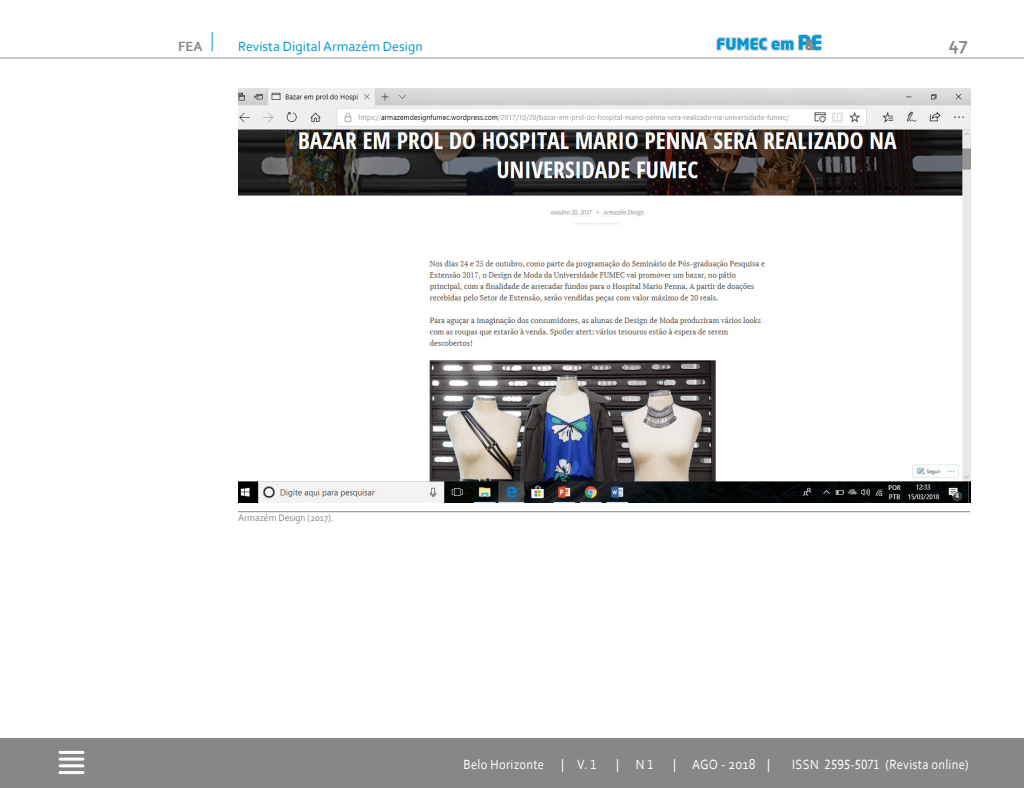
<style>
.page{position:relative;width:1024px;height:788px;background:#fff}
.page>*{position:absolute;margin:0;border:0;box-sizing:border-box;transform-origin:0 0}
.t1{font:700 19px "Corbel";color:#878787}
.t2{font:14px "Corbel";letter-spacing:.02em;color:#fff;scale:.9 1}
.t3{font:14px "Corbel";color:#0098da}
.t4{font:700 14px "Corbel";color:#878787}
.t5{font:10px "Corbel";color:#878787;scale:.95 1}
.s1{font-size:15px}
</style>
<div class="page">
<svg style="left:212px;top:32px;width:1px;height:19px"></svg>
<hr style="left:0;top:57px;width:1024px;height:2px;background:#c6c6c6">
<svg style="left:716px;top:34px;width:106px;height:17px"></svg>
<div style="left:0;top:738px;width:1024px;height:50px;background:#878787"></div>
<hr style="left:60px;top:771px;width:23px;height:3px;background:#fff">
<hr style="left:60px;top:751px;width:23px;height:3px;background:#fff">
<hr style="left:60px;top:764px;width:23px;height:3px;background:#fff">
<hr style="left:60px;top:758px;width:23px;height:3px;background:#fff">
<hr style="left:238px;top:512px;width:732px;height:1px;background:#878787">
<img style="left:238px;top:88px;width:733px;height:415px">
<p class="t3" style="left:238px;top:38px;width:186px">Revista Digital Armazém Design</p>
<p class="t4" style="left:178px;top:38px;width:26px">FEA</p>
<h1 class="t1" style="left:949px;top:32px;width:21px">47</h1>
<p class="t5" style="left:238px;top:511px;width:102px">Armazém Design (2017).</p>
<p class="t2" style="left:463px;top:756px;width:149px">Belo Horizonte | V. 1</p>
<p class="t2" style="left:616px;top:756px;width:43px">| N 1</p>
<p class="t2" style="left:673px;top:756px;width:109px">| AGO - <span class="s1">2018</span> |</p>
<p class="t2" style="left:792px;top:756px;width:198px">ISSN 2595-5071 (Revista online)</p>
</div>
